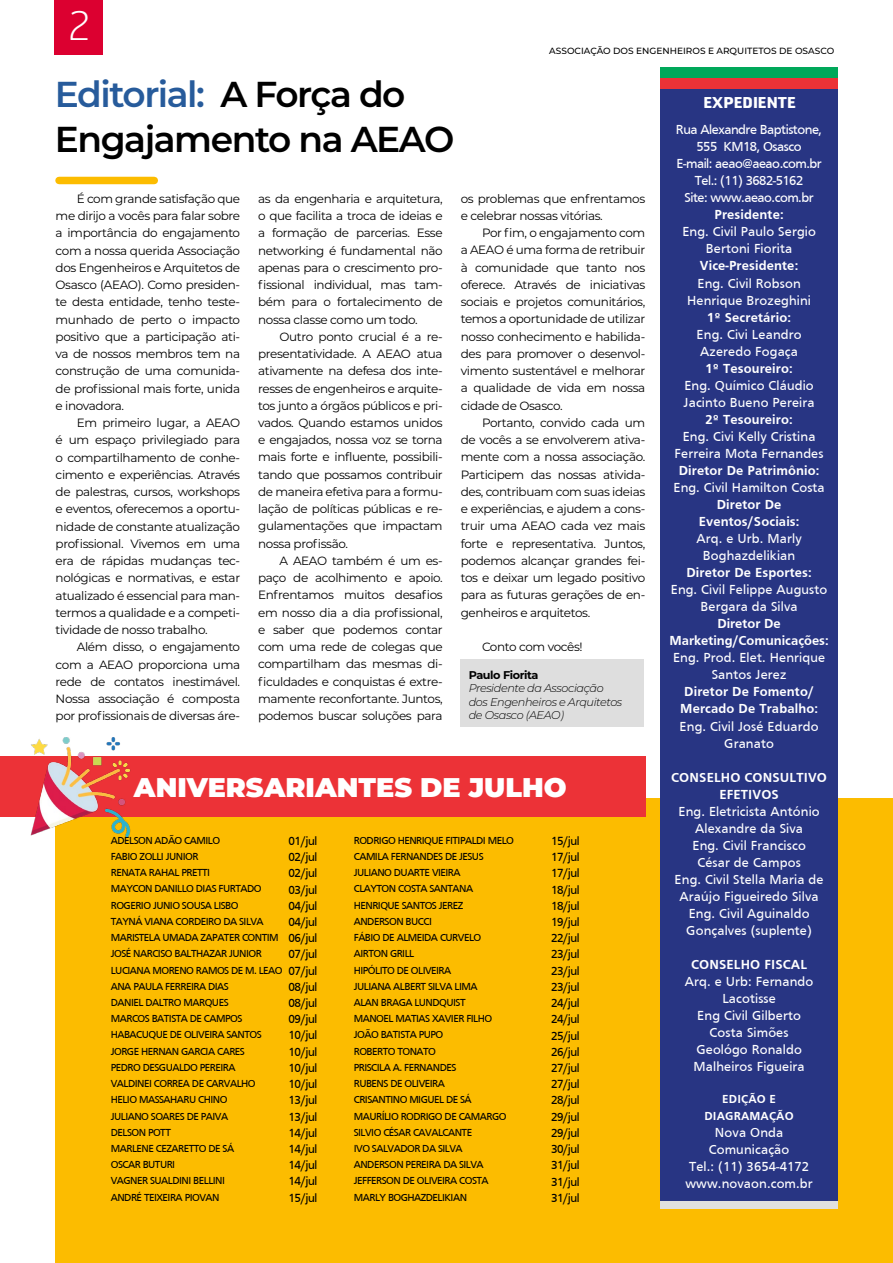
<style>
.page{position:relative;width:893px;height:1263px;background:#fff}
.page>*{position:absolute;margin:0;border:0;box-sizing:border-box;transform-origin:0 0}
.t1{font:100 38.85px "Hermes";color:#fff}
.t2{font:600 36px/45px "Montserrat";letter-spacing:-.04em;color:#000}
.t3{font:900 27px "Montserrat";color:#fff}
.t4{font:700 15px "Hermes";color:#fff}
.t5{font:13.5px/17.1px "Frutiger";letter-spacing:.01em;color:#fff;text-align:center}
.t6{font:700 13.5px/17.1px "Frutiger";letter-spacing:.01em;color:#fff;text-align:center}
.t7{font:13.5px/17.1px "Frutiger";letter-spacing:-.035em;color:#fff;text-align:center}
.t8{font:12.15px/16.2px "Frutiger";letter-spacing:-.04em;color:#000;text-align:justify}
.t9{font:12px/17.2px "Montserrat";letter-spacing:-.03em;color:#000;text-align:justify}
.t10{font:700 12px/17.1px "Frutiger";letter-spacing:.01em;color:#fff;text-align:center}
.t11{font:italic 300 11.25px/13.5px "Montserrat";letter-spacing:-.035em;color:#000}
.t12{font:700 11.25px "Montserrat";letter-spacing:-.035em;color:#000}
.t13{font:10.5px/16.2px "Frutiger";letter-spacing:-.05em;color:#000}
.t14{font:500 9px "Montserrat";color:#000}
.s1{color:#275b9b}
</style>
<div class="page">
<div style="left:55px;top:799px;width:838px;height:464px;background:#fcbc00"></div>
<div style="left:660px;top:78px;width:178px;height:1131px;background:#283583"></div>
<div style="left:660px;top:67px;width:178px;height:11px;background:#00a85a"></div>
<div style="left:660px;top:78px;width:178px;height:11px;background:#ec3237"></div>
<div style="left:660px;top:1202px;width:178px;height:7px;background:#e0e0df"></div>
<div style="left:54px;top:0;width:49px;height:54px;background:#dc0030"></div>
<div style="left:0;top:756px;width:645px;height:61px;background:#ec3237"></div>
<img style="left:31px;top:738px;width:99px;height:99px">
<div style="left:59px;top:177px;width:95px;height:7px;background:#fcbc00"></div>
<div style="left:461px;top:660px;width:183px;height:67px;background:#dedede"></div>
<h1 class="t1" style="left:68px;top:1px;width:24px">2</h1>
<p class="t14" style="left:549px;top:45px;width:287px">ASSOCIAÇÃO DOS ENGENHEIROS E ARQUITETOS DE OSASCO</p>
<h2 class="t2" style="left:55px;top:70px;width:401px"><span class="s1">Editorial:</span> A Força do<br>Engajamento na AEAO</h2>
<p class="t9" style="left:56px;top:190px;width:186px;text-indent:21px">É com grande satisfação que me dirijo a vocês para falar sobre a importância do engajamento com a nossa querida Associação dos Engenheiros e Arquitetos de Osasco (AEAO). Como presiden&shy;te desta entidade, tenho teste&shy;munhado de perto o impacto positivo que a participação ati&shy;va de nossos membros tem na construção de uma comunida&shy;de profissional mais forte, unida e inovadora.</p>
<p class="t9" style="left:56px;top:414px;width:186px;text-indent:21px">Em primeiro lugar, a AEAO é um espaço privilegiado para o compartilhamento de conhe&shy;cimento e experiências. Através de palestras, cursos, workshops e eventos, oferecemos a oportu&shy;nidade de constante atualização profissional. Vivemos em uma era de rápidas mudanças tec&shy;nológicas e normativas, e estar atualizado é essencial para man&shy;termos a qualidade e a competi&shy;tividade de nosso trabalho.</p>
<p class="t9" style="left:56px;top:638px;width:186px;text-indent:21px">Além disso, o engajamento com a AEAO proporciona uma rede de contatos inestimável.<br>Nossa associação é composta por profissionais de diversas áre-</p>
<p class="t9" style="left:258px;top:189px;width:186px">as da engenharia e arquitetura, o que facilita a troca de ideias e a formação de parcerias. Esse networking é fundamental não apenas para o crescimento pro&shy;fissional individual, mas tam&shy;bém para o fortalecimento de nossa classe como um todo.</p>
<p class="t9" style="left:258px;top:327px;width:186px;text-indent:21px">Outro ponto crucial é a re&shy;presentatividade. A AEAO atua ativamente na defesa dos inte&shy;resses de engenheiros e arquite&shy;tos junto a órgãos públicos e pri&shy;vados. Quando estamos unidos e engajados, nossa voz se torna mais forte e influente, possibili&shy;tando que possamos contribuir de maneira efetiva para a formu&shy;lação de políticas públicas e re&shy;gulamentações que impactam nossa profissão.</p>
<p class="t9" style="left:258px;top:552px;width:186px;text-indent:21px">A AEAO também é um es&shy;paço de acolhimento e apoio.<br>Enfrentamos muitos desafios em nosso dia a dia profissional, e saber que podemos contar com uma rede de colegas que compartilham das mesmas di&shy;ficuldades e conquistas é extre&shy;mamente reconfortante. Juntos, podemos buscar soluções para</p>
<p class="t9" style="left:461px;top:189px;width:186px">os problemas que enfrentamos e celebrar nossas vitórias.</p>
<p class="t9" style="left:461px;top:224px;width:186px;text-indent:21px">Por fim, o engajamento com a AEAO é uma forma de retribuir à comunidade que tanto nos oferece. Através de iniciativas sociais e projetos comunitários, temos a oportunidade de utilizar nosso conhecimento e habilida&shy;des para promover o desenvol&shy;vimento sustentável e melhorar a qualidade de vida em nossa cidade de Osasco.</p>
<p class="t9" style="left:461px;top:413px;width:186px;text-indent:21px">Portanto, convido cada um de vocês a se envolverem ativa&shy;mente com a nossa associação.<br>Participem das nossas ativida&shy;des, contribuam com suas ideias e experiências, e ajudem a cons&shy;truir uma AEAO cada vez mais forte e representativa. Juntos, podemos alcançar grandes fei&shy;tos e deixar um legado positivo para as futuras gerações de en&shy;genheiros e arquitetos.</p>
<p class="t9" style="left:482px;top:638px;width:102px">Conto com vocês!</p>
<p class="t12" style="left:469px;top:667px;width:71px">Paulo Fiorita</p>
<p class="t11" style="left:469px;top:681px;width:155px">Presidente da Associação dos Engenheiros e Arquitetos de Osasco (AEAO)</p>
<h3 class="t3" style="left:134px;top:767px;width:434px">ANIVERSARIANTES DE JULHO</h3>
<p class="t13" style="left:111px;top:832px;width:173px">ADELSON ADÃO CAMILO<br>FABIO ZOLLI JUNIOR<br>RENATA RAHAL PRETTI<br>MAYCON DANILLO DIAS FURTADO<br>ROGERIO JUNIO SOUSA LISBO<br>TAYNÁ VIANA CORDEIRO DA SILVA<br>MARISTELA UMADA ZAPATER CONTIM<br>JOSÉ NARCISO BALTHAZAR JUNIOR<br>LUCIANA MORENO RAMOS DE M. LEAO<br>ANA PAULA FERREIRA DIAS<br>DANIEL DALTRO MARQUES<br>MARCOS BATISTA DE CAMPOS<br>HABACUQUE DE OLIVEIRA SANTOS<br>JORGE HERNAN GARCIA CARES<br>PEDRO DESGUALDO PEREIRA<br>VALDINEI CORREA DE CARVALHO<br>HELIO MASSAHARU CHINO<br>JULIANO SOARES DE PAIVA<br>DELSON POTT<br>MARLENE CEZARETTO DE SÁ<br>OSCAR BUTURI<br>VAGNER SUALDINI BELLINI<br>ANDRÉ TEIXEIRA PIOVAN</p>
<p class="t8" style="left:289px;top:832px;width:30px">01/jul 02/jul 02/jul 03/jul 04/jul 04/jul 06/jul 07/jul 07/jul 08/jul 08/jul 09/jul 10/jul 10/jul 10/jul 10/jul 13/jul 13/jul 14/jul 14/jul 14/jul 14/jul 15/jul</p>
<p class="t13" style="left:354px;top:832px;width:162px">RODRIGO HENRIQUE FITIPALDI MELO<br>CAMILA FERNANDES DE JESUS<br>JULIANO DUARTE VIEIRA<br>CLAYTON COSTA SANTANA<br>HENRIQUE SANTOS JEREZ<br>ANDERSON BUCCI<br>FÁBIO DE ALMEIDA CURVELO<br>AIRTON GRILL<br>HIPÓLITO DE OLIVEIRA<br>JULIANA ALBERT SILVA LIMA<br>ALAN BRAGA LUNDQUIST<br>MANOEL MATIAS XAVIER FILHO<br>JOÃO BATISTA PUPO<br>ROBERTO TONATO<br>PRISCILA A. FERNANDES<br>RUBENS DE OLIVEIRA<br>CRISANTINO MIGUEL DE SÁ<br>MAURÍLIO RODRIGO DE CAMARGO<br>SILVIO CÉSAR CAVALCANTE<br>IVO SALVADOR DA SILVA<br>ANDERSON PEREIRA DA SILVA<br>JEFFERSON DE OLIVEIRA COSTA<br>MARLY BOGHAZDELIKIAN</p>
<p class="t8" style="left:551px;top:833px;width:30px">15/jul 17/jul 17/jul 18/jul 18/jul 19/jul 22/jul 23/jul 23/jul 23/jul 24/jul 24/jul 25/jul 26/jul 27/jul 27/jul 28/jul 29/jul 29/jul 30/jul 31/jul 31/jul 31/jul</p>
<p class="t4" style="left:703px;top:93px;width:94px">EXPEDIENTE</p>
<p class="t7" style="left:676px;top:121px;width:148px">Rua Alexandre Baptistone,<br>555 KM18, Osasco<br>E-mail: aeao@aeao.com.br<br>Tel.: (11) 3682-5162<br>Site: www.aeao.com.br</p>
<p class="t6" style="left:714px;top:206px;width:71px">Presidente:</p>
<p class="t5" style="left:682px;top:223px;width:135px">Eng. Civil Paulo Sergio<br>Bertoni Fiorita</p>
<p class="t6" style="left:700px;top:257px;width:100px">Vice-Presidente:</p>
<p class="t5" style="left:687px;top:274px;width:125px">Eng. Civil Robson<br>Henrique Brozeghini</p>
<p class="t6" style="left:707px;top:308px;width:85px">1º Secretário:</p>
<p class="t5" style="left:697px;top:325px;width:107px;text-align:left">Eng. Civi Leandro<br>Azeredo Fogaça</p>
<p class="t6" style="left:705px;top:359px;width:89px">1º Tesoureiro:</p>
<p class="t5" style="left:684px;top:377px;width:132px;text-align:left">Eng. Químico Cláudio<br>Jacinto Bueno Pereira</p>
<p class="t6" style="left:705px;top:411px;width:89px">2º Tesoureiro:</p>
<p class="t5" style="left:675px;top:428px;width:150px">Eng. Civi Kelly Cristina<br>Ferreira Mota Fernandes</p>
<p class="t6" style="left:679px;top:462px;width:142px">Diretor De Patrimônio:</p>
<p class="t5" style="left:673px;top:479px;width:153px">Eng. Civil Hamilton Costa</p>
<p class="t6" style="left:699px;top:496px;width:102px">Diretor De<br>Eventos/Sociais:</p>
<p class="t5" style="left:696px;top:530px;width:107px">Arq. e Urb. Marly<br>Boghazdelikian</p>
<p class="t6" style="left:686px;top:564px;width:127px">Diretor De Esportes:</p>
<p class="t5" style="left:671px;top:581px;width:158px">Eng. Civil Felippe Augusto<br>Bergara da Silva</p>
<p class="t6" style="left:669px;top:615px;width:161px">Diretor De<br>Marketing/Comunicações:</p>
<p class="t5" style="left:673px;top:649px;width:154px">Eng. Prod. Elet. Henrique<br>Santos Jerez</p>
<p class="t6" style="left:680px;top:683px;width:139px;text-align:left">Diretor De Fomento/<br>Mercado De Trabalho:</p>
<p class="t5" style="left:680px;top:717px;width:140px">Eng. Civil José Eduardo<br>Granato</p>
<p class="t6" style="left:671px;top:768px;width:157px">CONSELHO CONSULTIVO<br>EFETIVOS</p>
<p class="t5" style="left:675px;top:802px;width:150px">Eng. Eletricista António<br>Alexandre da Siva<br>Eng. Civil Francisco<br>César de Campos<br>Eng. Civil Stella Maria de<br>Araújo Figueiredo Silva<br>Eng. Civil Aguinaldo<br>Gonçalves (suplente)</p>
<p class="t6" style="left:691px;top:956px;width:118px">CONSELHO FISCAL</p>
<p class="t5" style="left:685px;top:973px;width:130px">Arq. e Urb: Fernando<br>Lacotisse<br>Eng Civil Gilberto<br>Costa Simões<br>Geológo Ronaldo<br>Malheiros Figueira</p>
<p class="t10" style="left:704px;top:1090px;width:91px">EDIÇÃO E<br>DIAGRAMAÇÃO</p>
<p class="t5" style="left:685px;top:1124px;width:129px">Nova Onda<br>Comunicação<br>Tel.: (11) 3654-4172 www.novaon.com.br</p>
</div>
